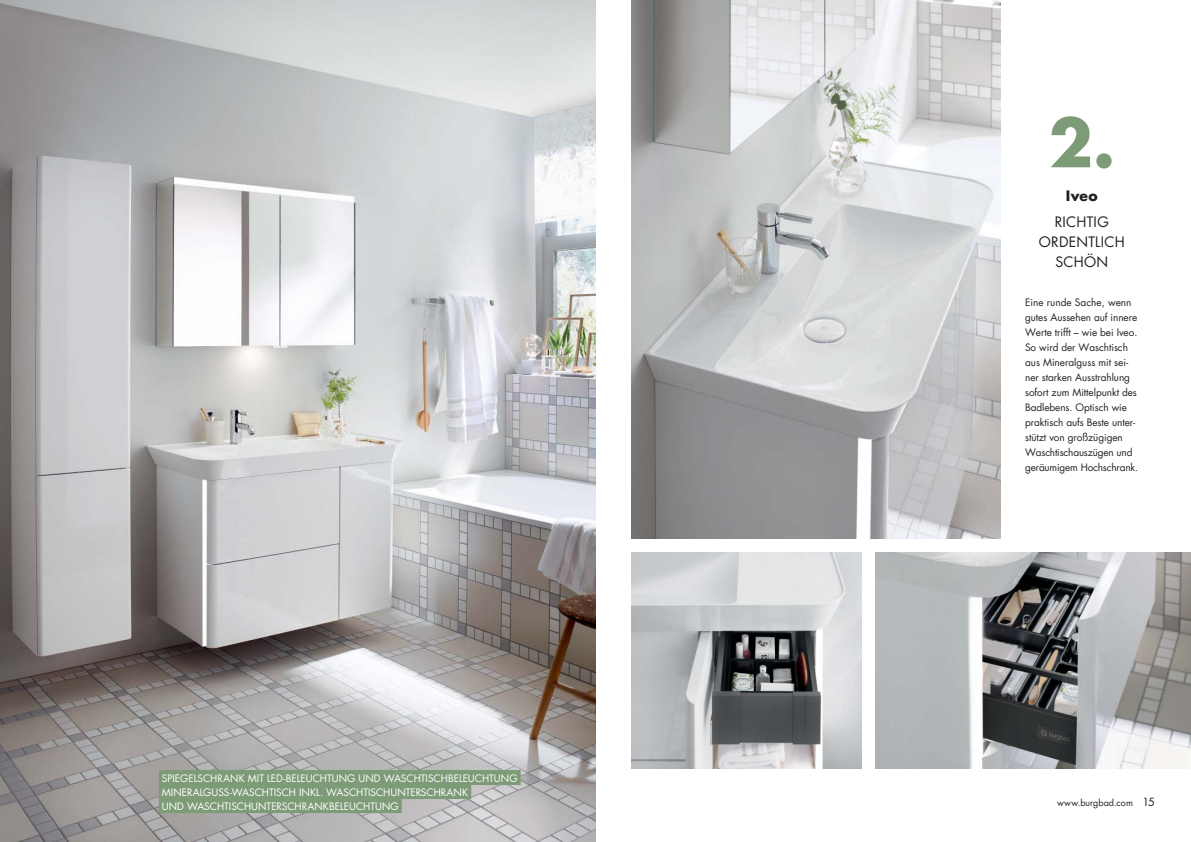
<style>
.page{position:relative;width:1191px;height:842px;background:#fff}
.page>*{position:absolute;margin:0;border:0;box-sizing:border-box;transform-origin:0 0}
.t1{font:700 65px "Futura Std";color:#7d9b76}
.t2{font:14px/20px "Futura Std";letter-spacing:.02em;color:#231f20;text-align:center}
.t3{font:700 14px "Futura Std";color:#231f20}
.t4{font:10px/15px "Futura Std";letter-spacing:-.005em;color:#231f20}
.t5{font:10px/14px "Futura Std";color:#fff}
.t6{font:9px "Futura Std";letter-spacing:.005em;color:#231f20}
.s1{font-size:11px}
</style>
<div class="page">
<img style="left:0;top:0;width:595px;height:842px">
<img style="left:631px;top:0;width:369px;height:539px">
<div style="left:159px;top:770px;width:361px;height:15px;background:#7d9b76"></div>
<div style="left:159px;top:784px;width:312px;height:15px;background:#7d9b76"></div>
<div style="left:159px;top:798px;width:243px;height:15px;background:#7d9b76"></div>
<img style="left:875px;top:553px;width:316px;height:215px">
<img style="left:631px;top:553px;width:230px;height:215px">
<p class="t5" style="left:162px;top:771px;width:357px">SPIEGELSCHRANK MIT LED-BELEUCHTUNG UND WASCHTISCHBELEUCHTUNG<br>MINERALGUSS-WASCHTISCH INKL. WASCHTISCHUNTERSCHRANK<br>UND WASCHTISCHUNTERSCHRANKBELEUCHTUNG</p>
<h1 class="t1" style="left:1048px;top:114px;width:68px">2.</h1>
<h2 class="t3" style="left:1066px;top:190px;width:33px">Iveo</h2>
<h2 class="t2" style="left:1038px;top:213px;width:87px">RICHTIG<br>ORDENTLICH<br>SCHÖN</h2>
<p class="t4" style="left:1025px;top:295px;width:114px">Eine runde Sache, wenn gutes Aussehen auf innere<br>Werte trifft – wie bei Iveo.<br>So wird der Waschtisch aus Mineralguss mit sei&shy;ner starken Ausstrahlung sofort zum Mittelpunkt des<br>Badlebens. Optisch wie praktisch aufs Beste unter&shy;stützt von großzügigen<br>Waschtischauszügen und geräumigem Hochschrank.</p>
<p class="t6" style="left:1057px;top:798px;width:99px">www.burgbad.com <span class="s1">15</span></p>
</div>
